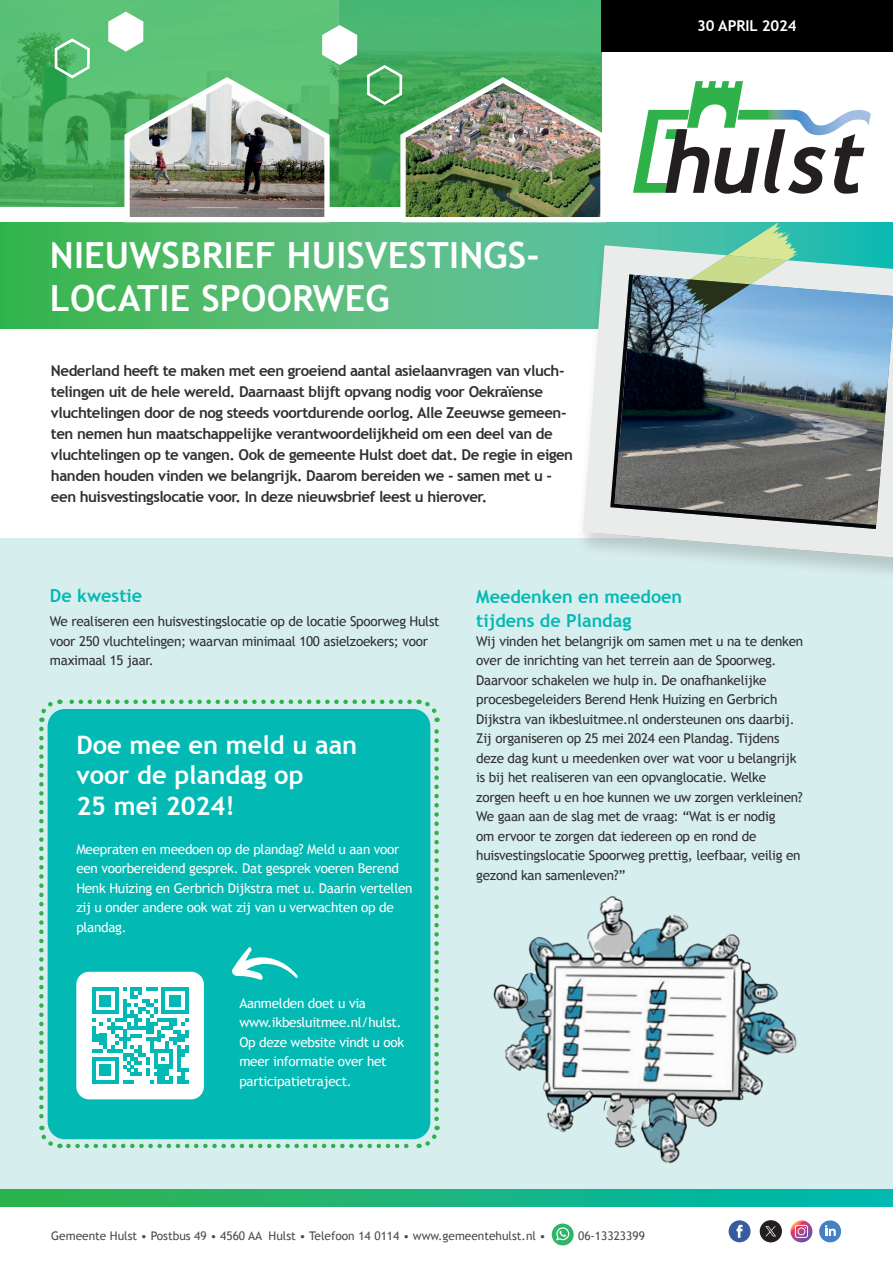
<style>
.page{position:relative;width:893px;height:1263px;background:#fff}
.page>*{position:absolute;margin:0;border:0;box-sizing:border-box;transform-origin:0 0}
.t1{font:700 36px/43.5px "Trebuchet MS";letter-spacing:.005em;color:#fff}
.t2{font:700 25.5px/30.6px "Trebuchet MS";color:#fff}
.t3{font:700 18px/23.7px "Trebuchet MS";color:#03b9b4}
.t4{font:700 15px/21px "Trebuchet MS";letter-spacing:-.03em;color:#312f30}
.t5{font:700 15px "Trebuchet MS";letter-spacing:-.005em;color:#fff}
.t6{font:13.5px/19.5px "Trebuchet MS";letter-spacing:-.02em;color:#312f30}
.t7{font:13.5px/19.5px "Trebuchet MS";letter-spacing:-.02em;color:#fff}
.t8{font:11.85px "Trebuchet MS";color:#4b4c4d}
</style>
<div class="page">
<div style="left:0;top:539px;width:893px;height:650px;background:#d6eeed"></div>
<svg style="left:0;top:222px;width:893px;height:106px;background:#50bb78"></svg>
<div style="left:0;top:1189px;width:893px;height:17px;background:linear-gradient(to right,#34b24a,#00b8b3)"></div>
<img style="left:0;top:0;width:601px;height:206px">
<svg style="left:633px;top:81px;width:238px;height:112px"></svg>
<div style="left:601px;top:0;width:292px;height:52px;background:#000001"></div>
<img style="left:122px;top:73px;width:210px;height:152px">
<svg style="left:53px;top:36px;width:38px;height:44px;background:#6dc484"></svg>
<svg style="left:321px;top:23px;width:38px;height:44px"></svg>
<svg style="left:107px;top:10px;width:38px;height:43px"></svg>
<img style="left:366px;top:63px;width:242px;height:162px">
<svg style="left:552px;top:1223px;width:22px;height:22px"></svg>
<svg style="left:556px;top:1227px;width:13px;height:13px"></svg>
<div style="left:819px;top:1220px;width:22px;height:22px;background:#4480c2;border-radius:50%"></div>
<svg style="left:825px;top:1225px;width:11px;height:11px"></svg>
<svg style="left:790px;top:1220px;width:22px;height:22px"></svg>
<svg style="left:795px;top:1225px;width:13px;height:13px"></svg>
<div style="left:729px;top:1220px;width:21px;height:22px;background:#375b9e;border-radius:50%"></div>
<svg style="left:736px;top:1225px;width:7px;height:13px"></svg>
<div style="left:760px;top:1220px;width:22px;height:22px;background:#231f20;border-radius:50%"></div>
<svg style="left:765px;top:1226px;width:11px;height:10px"></svg>
<div style="left:575px;top:246px;width:318px;height:335px;background:#231f20;opacity:.18"></div>
<svg style="left:583px;top:245px;width:310px;height:312px;background:#c4e0db"></svg>
<img style="left:876px;top:274px;width:17px;height:251px">
<svg style="left:610px;top:274px;width:266px;height:255px;background:#707f89"></svg>
<svg style="left:683px;top:222px;width:115px;height:93px;background:#88bba7"></svg>
<svg style="left:39px;top:729px;width:21px;height:420px"></svg>
<svg style="left:68px;top:1126px;width:372px;height:23px"></svg>
<svg style="left:418px;top:699px;width:22px;height:420px"></svg>
<svg style="left:39px;top:699px;width:371px;height:23px"></svg>
<div style="left:48px;top:709px;width:382px;height:430px;background:#03b9b4;border-radius:17px"></div>
<svg style="left:232px;top:947px;width:66px;height:33px"></svg>
<div style="left:76px;top:972px;width:128px;height:127px;background:#fff;border-radius:13px"></div>
<svg style="left:92px;top:987px;width:96px;height:97px"></svg>
<img style="left:493px;top:896px;width:304px;height:268px">
<h1 class="t1" style="left:50px;top:233px;width:491px">NIEUWSBRIEF HUISVESTINGS-<br>LOCATIE SPOORWEG</h1>
<p class="t4" style="left:51px;top:360px;width:524px">Nederland heeft te maken met een groeiend aantal asielaanvragen van vluch&shy;telingen uit de hele wereld. Daarnaast blijft opvang nodig voor Oekraïense vluchtelingen door de nog steeds voortdurende oorlog. Alle Zeeuwse gemeen&shy;ten nemen hun maatschappelijke verantwoordelijkheid om een deel van de vluchtelingen op te vangen. Ook de gemeente Hulst doet dat. De regie in eigen handen houden vinden we belangrijk. Daarom bereiden we - samen met u - een huisvestingslocatie voor. In deze nieuwsbrief leest u hierover.</p>
<p class="t5" style="left:697px;top:17px;width:101px">30 APRIL 2024</p>
<h3 class="t3" style="left:50px;top:584px;width:94px">De kwestie</h3>
<p class="t6" style="left:50px;top:612px;width:391px">We realiseren een huisvestingslocatie op de locatie Spoorweg Hulst voor 250 vluchtelingen; waarvan minimaal 100 asielzoekers; voor maximaal 15 jaar.</p>
<h2 class="t2" style="left:76px;top:729px;width:283px">Doe mee en meld u aan voor de plandag op<br>25 mei 2024!</h2>
<p class="t7" style="left:76px;top:839px;width:338px">Meepraten en meedoen op de plandag? Meld u aan voor een voorbereidend gesprek. Dat gesprek voeren Berend Henk Huizing en Gerbrich Dijkstra met u. Daarin vertellen zij u onder andere ook wat zij van u verwachten op de plandag.</p>
<p class="t7" style="left:239px;top:993px;width:166px">Aanmelden doet u via www.ikbesluitmee.nl/hulst.<br>Op deze website vindt u ook meer informatie over het participatietraject.</p>
<h3 class="t3" style="left:476px;top:584px;width:207px">Meedenken en meedoen tijdens de Plandag</h3>
<p class="t6" style="left:476px;top:632px;width:328px">Wij vinden het belangrijk om samen met u na te denken over de inrichting van het terrein aan de Spoorweg.<br>Daarvoor schakelen we hulp in. De onafhankelijke procesbegeleiders Berend Henk Huizing en Gerbrich Dijkstra van ikbesluitmee.nl ondersteunen ons daarbij.<br>Zij organiseren op 25 mei 2024 een Plandag. Tijdens deze dag kunt u meedenken over wat voor u belangrijk is bij het realiseren van een opvanglocatie. Welke zorgen heeft u en hoe kunnen we uw zorgen verkleinen?<br>We gaan aan de slag met de vraag: “Wat is er nodig<br>om ervoor te zorgen dat iedereen op en rond de huisvestingslocatie Spoorweg prettig, leefbaar, veilig en gezond kan samenleven?”</p>
<p class="t8" style="left:51px;top:1228px;width:496px">Gemeente Hulst • Postbus 49 • 4560 AA Hulst • Telefoon 14 0114 • www.gemeentehulst.nl •</p>
<p class="t8" style="left:578px;top:1228px;width:68px">06-13323399</p>
</div>
